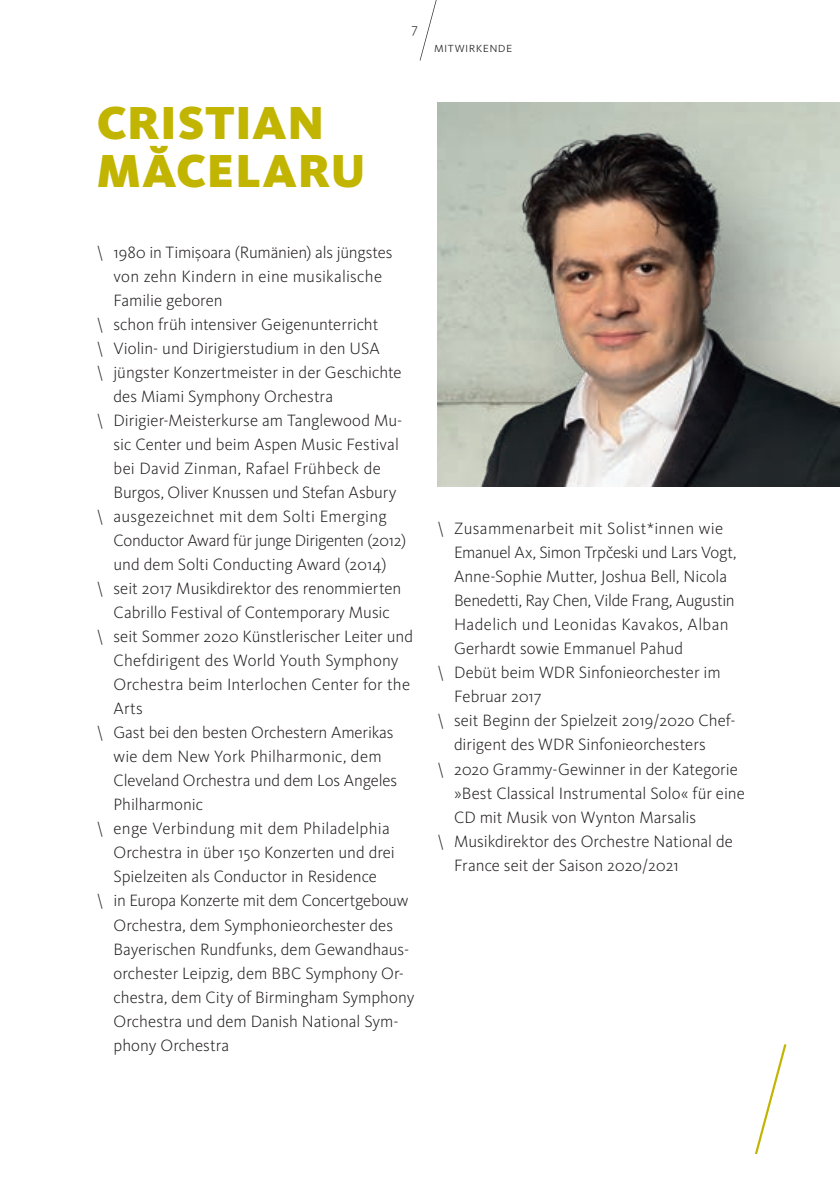
<style>
.page{position:relative;width:840px;height:1191px;background:#fff}
.page>*{position:absolute;margin:0;border:0;box-sizing:border-box;transform-origin:0 0}
.t1{font:900 48px/48px "WDR Sans";letter-spacing:.015em;color:#c2b501}
.t2{font:300 17px "WDR Sans";color:#231f20}
.t3{font:300 17px "WDR Sans";letter-spacing:-.02em;color:#231f20}
.t4{font:300 17px "WDR Sans";letter-spacing:.02em;color:#231f20}
.t5{font:300 17px "WDR Sans";letter-spacing:-.025em;color:#231f20}
.t6{font:300 14px "WDR Sans";letter-spacing:.03em;color:#231f20}
</style>
<div class="page">
<svg style="left:419px;top:0;width:18px;height:61px"></svg>
<svg style="left:755px;top:1044px;width:31px;height:110px"></svg>
<img style="left:437px;top:102px;width:402px;height:384px">
<h1 class="t1" style="left:97px;top:98px;width:270px">CRISTIAN<br>MĂCELARU</h1>
<p class="t6" style="left:411px;top:20px;width:8px">7</p>
<p class="t6" style="left:434px;top:39px;width:80px">mitwirkende</p>
<p class="t2" style="left:96px;top:242px;width:297px">\ 1980 in Timișoara (Rumänien) als jüngstes</p>
<p class="t2" style="left:113px;top:266px;width:270px">von zehn Kindern in eine musikalische</p>
<p class="t2" style="left:113px;top:290px;width:111px">Familie geboren</p>
<p class="t2" style="left:96px;top:314px;width:283px">\ schon früh intensiver Geigenunterricht</p>
<p class="t2" style="left:96px;top:338px;width:285px">\ Violin- und Dirigierstudium in den USA</p>
<p class="t2" style="left:96px;top:362px;width:306px">\ jüngster Konzertmeister in der Geschichte</p>
<p class="t2" style="left:113px;top:386px;width:221px">des Miami Symphony Orchestra</p>
<p class="t2" style="left:96px;top:410px;width:307px">\ Dirigier-Meisterkurse am Tanglewood Mu-</p>
<p class="t2" style="left:113px;top:434px;width:287px">sic Center und beim Aspen Music Festival</p>
<p class="t2" style="left:113px;top:458px;width:269px">bei David Zinman, Rafael Frühbeck de</p>
<p class="t2" style="left:113px;top:482px;width:284px">Burgos, Oliver Knussen und Stefan Asbury</p>
<p class="t2" style="left:96px;top:506px;width:292px">\ ausgezeichnet mit dem Solti Emerging</p>
<p class="t3" style="left:113px;top:530px;width:294px">Conductor Award für junge Dirigenten (2012)</p>
<p class="t2" style="left:113px;top:554px;width:274px">und dem Solti Conducting Award (2014)</p>
<p class="t2" style="left:96px;top:578px;width:306px">\ seit 2017 Musikdirektor des renommierten</p>
<p class="t2" style="left:113px;top:602px;width:278px">Cabrillo Festival of Contemporary Music</p>
<p class="t2" style="left:96px;top:626px;width:318px">\ seit Sommer 2020 Künstlerischer Leiter und</p>
<p class="t2" style="left:113px;top:650px;width:286px">Chefdirigent des World Youth Symphony</p>
<p class="t2" style="left:113px;top:674px;width:298px">Orchestra beim Interlochen Center for the</p>
<p class="t2" style="left:113px;top:698px;width:31px">Arts</p>
<p class="t2" style="left:96px;top:722px;width:298px">\ Gast bei den besten Orchestern Amerikas</p>
<p class="t2" style="left:113px;top:746px;width:269px">wie dem New York Philharmonic, dem</p>
<p class="t2" style="left:113px;top:770px;width:285px">Cleveland Orchestra und dem Los Angeles</p>
<p class="t2" style="left:113px;top:794px;width:91px">Philharmonic</p>
<p class="t2" style="left:96px;top:818px;width:295px">\ enge Verbindung mit dem Philadelphia</p>
<p class="t2" style="left:113px;top:842px;width:283px">Orchestra in über 150 Konzerten und drei</p>
<p class="t2" style="left:113px;top:866px;width:265px">Spielzeiten als Conductor in Residence</p>
<p class="t3" style="left:96px;top:890px;width:313px">\ in Europa Konzerte mit dem Concertgebouw</p>
<p class="t2" style="left:113px;top:914px;width:281px">Orchestra, dem Symphonieorchester des</p>
<p class="t2" style="left:113px;top:938px;width:297px">Bayerischen Rundfunks, dem Gewandhaus-</p>
<p class="t2" style="left:113px;top:962px;width:292px">orchester Leipzig, dem BBC Symphony Or-</p>
<p class="t2" style="left:113px;top:986px;width:302px">chestra, dem City of Birmingham Symphony</p>
<p class="t2" style="left:113px;top:1010px;width:286px">Orchestra und dem Danish National Sym-</p>
<p class="t2" style="left:113px;top:1034px;width:117px">phony Orchestra</p>
<p class="t4" style="left:437px;top:518px;width:288px">\ Zusammenarbeit mit Solist*innen wie</p>
<p class="t5" style="left:454px;top:542px;width:284px">Emanuel Ax, Simon Trpčeski und Lars Vogt,</p>
<p class="t2" style="left:454px;top:566px;width:274px">Anne-Sophie Mutter, Joshua Bell, Nicola</p>
<p class="t3" style="left:454px;top:590px;width:282px">Benedetti, Ray Chen, Vilde Frang, Augustin</p>
<p class="t4" style="left:454px;top:614px;width:276px">Hadelich und Leonidas Kavakos, Alban</p>
<p class="t2" style="left:454px;top:638px;width:230px">Gerhardt sowie Emmanuel Pahud</p>
<p class="t2" style="left:437px;top:662px;width:285px">\ Debüt beim WDR Sinfonieorchester im</p>
<p class="t2" style="left:454px;top:686px;width:89px">Februar 2017</p>
<p class="t2" style="left:437px;top:710px;width:300px">\ seit Beginn der Spielzeit 2019/2020 Chef-</p>
<p class="t2" style="left:454px;top:734px;width:253px">dirigent des WDR Sinfonieorchesters</p>
<p class="t2" style="left:437px;top:758px;width:302px">\ 2020 Grammy-Gewinner in der Kategorie</p>
<p class="t2" style="left:454px;top:782px;width:292px">»Best Classical Instrumental Solo« für eine</p>
<p class="t2" style="left:454px;top:806px;width:243px">CD mit Musik von Wynton Marsalis</p>
<p class="t2" style="left:437px;top:830px;width:297px">\ Musikdirektor des Orchestre National de</p>
<p class="t2" style="left:454px;top:854px;width:226px">France seit der Saison 2020/2021</p>
</div>
